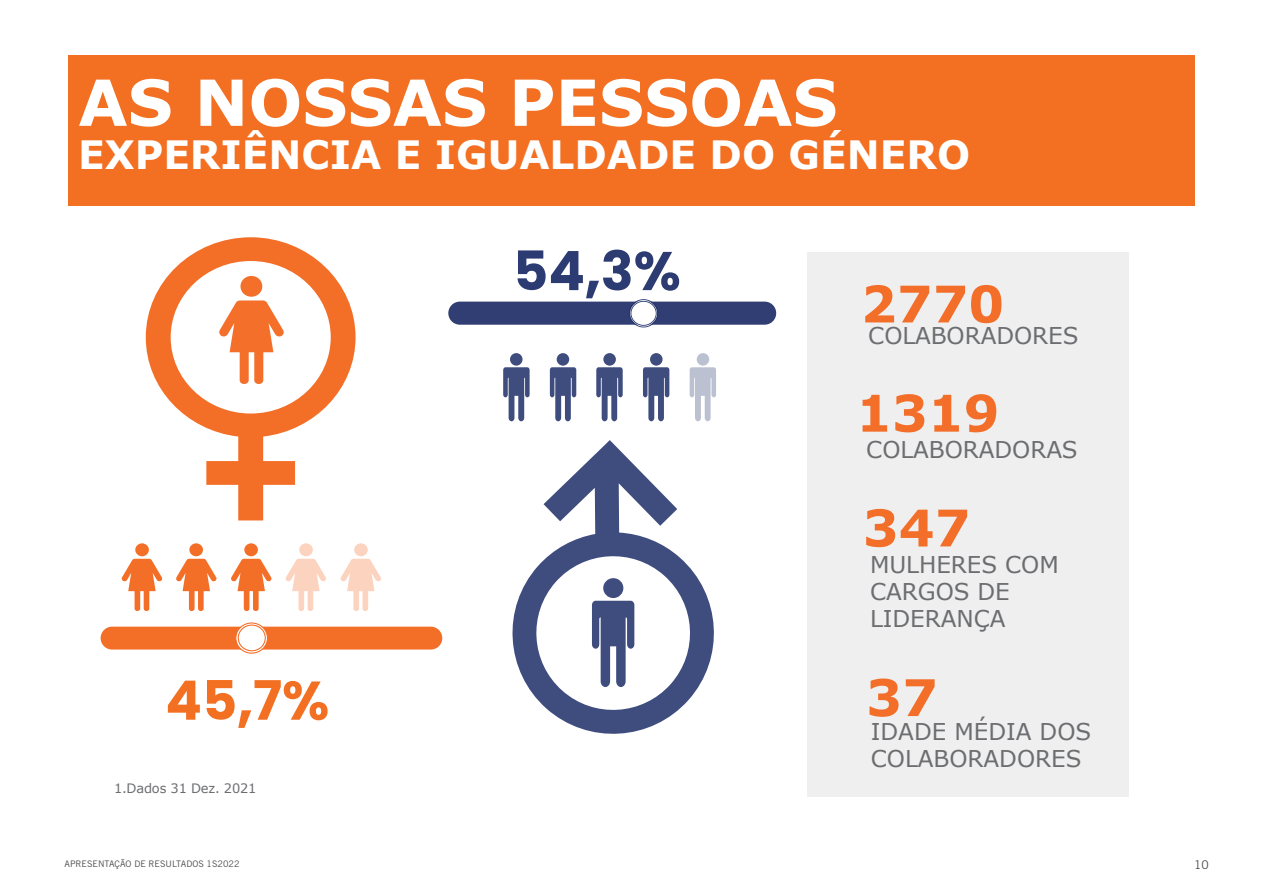
<style>
.page{position:relative;width:1263px;height:893px;background:#fff}
.page>*{position:absolute;margin:0;border:0;box-sizing:border-box;transform-origin:0 0}
.t1{font:700 63.6px "Verdana";color:#fff}
.t2{font:700 54.3px "Poppins";color:#2c3b71}
.t3{font:700 54.3px "Poppins";color:#f36f21}
.t4{font:700 50.55px "Verdana";color:#f36e28}
.t5{font:700 39px "Verdana";color:#fff}
.t6{font:23.1px/27.3px "Verdana";letter-spacing:-.005em;color:#6c6d70}
.t7{font:13.05px "Verdana";letter-spacing:-.015em;color:#6c6d70}
.t8{font:12px "Trade Gothic LT Std";color:#4b4c4d}
.t9{font:9px "Trade Gothic LT Std";color:#4b4c4d}
</style>
<div class="page">
<svg style="left:146px;top:237px;width:210px;height:283px"></svg>
<svg style="left:219px;top:276px;width:65px;height:108px"></svg>
<svg style="left:176px;top:543px;width:41px;height:68px"></svg>
<svg style="left:231px;top:543px;width:41px;height:68px"></svg>
<svg style="left:285px;top:543px;width:41px;height:68px"></svg>
<svg style="left:340px;top:543px;width:41px;height:68px"></svg>
<svg style="left:121px;top:543px;width:42px;height:68px"></svg>
<div style="left:101px;top:627px;width:341px;height:23px;background:#f36f28;border-radius:11px"></div>
<svg style="left:235px;top:622px;width:33px;height:32px"></svg>
<div style="left:238px;top:624px;width:28px;height:27px;background:#fff;border:1px solid #f36e29;border-radius:50%"></div>
<svg style="left:503px;top:353px;width:27px;height:68px"></svg>
<svg style="left:550px;top:353px;width:26px;height:68px"></svg>
<svg style="left:596px;top:353px;width:27px;height:68px"></svg>
<svg style="left:643px;top:353px;width:26px;height:68px"></svg>
<svg style="left:690px;top:353px;width:26px;height:68px"></svg>
<svg style="left:512px;top:440px;width:202px;height:294px"></svg>
<svg style="left:592px;top:578px;width:42px;height:109px"></svg>
<div style="left:448px;top:302px;width:328px;height:23px;background:#303e74;border-radius:12px"></div>
<svg style="left:629px;top:299px;width:29px;height:28px"></svg>
<div style="left:807px;top:252px;width:321px;height:544px;background:#efefef"></div>
<div style="left:68px;top:55px;width:1127px;height:150px;background:#f36f21"></div>
<p class="t1" style="left:78px;top:61px;width:761px">AS NOSSAS PESSOAS</p>
<p class="t5" style="left:78px;top:130px;width:893px">EXPERIÊNCIA E IGUALDADE DO GÉNERO</p>
<p class="t3" style="left:165px;top:669px;width:166px">45,7%</p>
<p class="t7" style="left:114px;top:780px;width:144px">1.Dados 31 Dez. 2021</p>
<p class="t2" style="left:513px;top:240px;width:169px">54,3%</p>
<p class="t4" style="left:861px;top:271px;width:145px">2770</p>
<p class="t6" style="left:868px;top:322px;width:212px">COLABORADORES</p>
<p class="t4" style="left:856px;top:380px;width:145px">1319</p>
<p class="t6" style="left:866px;top:436px;width:213px">COLABORADORAS</p>
<p class="t4" style="left:863px;top:495px;width:109px">347</p>
<p class="t6" style="left:870px;top:551px;width:190px">MULHERES COM<br>CARGOS DE<br>LIDERANÇA</p>
<p class="t4" style="left:866px;top:665px;width:73px">37</p>
<p class="t6" style="left:871px;top:718px;width:222px">IDADE MÉDIA DOS<br>COLABORADORES</p>
<p class="t9" style="left:65px;top:858px;width:176px">APRESENTAÇÃO DE RESULTADOS 1S2022</p>
<p class="t8" style="left:1194px;top:857px;width:16px">10</p>
</div>
